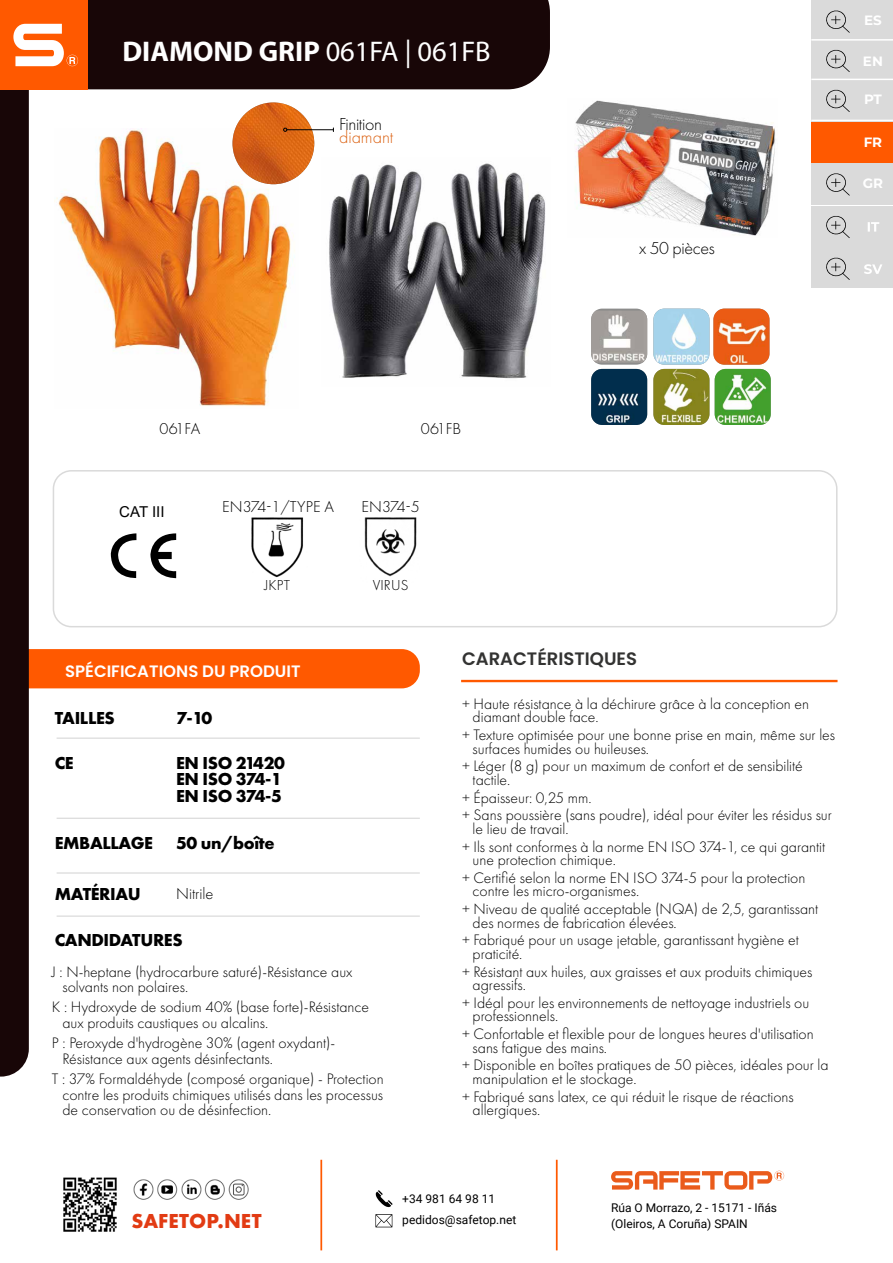
<style>
.page{position:relative;width:893px;height:1263px;background:#fff}
.page>*{position:absolute;margin:0;border:0;box-sizing:border-box;transform-origin:0 0}
.t1{font:700 28.5px "Myriad Pro";color:#fff}
.t2{font:700 21px "Futura PT";color:#e23b13}
.t3{font:700 18px/16.5px "Futura PT";letter-spacing:-.02em;color:#000}
.t4{font:300 18px "Futura PT";letter-spacing:-.02em;color:#000}
.t5{font:600 18px "Poppins";color:#333332}
.t6{font:300 18px "Futura PT";color:#dc6314}
.t7{font:600 16.5px "Poppins";color:#fff}
.t8{font:300 16.5px "Futura PT";color:#000}
.t9{font:300 16.35px "Futura PT";letter-spacing:.005em;color:#000}
.t10{font:300 15.75px/17.7px "Futura PT";color:#000}
.t11{font:300 15px "Futura PT";letter-spacing:.01em;color:#000}
.t12{font:15px "Arial";color:#000}
.t13{font:700 13.5px "Montserrat";color:#fff}
.t14{font:12px/16.5px "Roboto";color:#000}
.s1{font-weight:400}
</style>
<div class="page">
<div style="left:0;top:649px;width:420px;height:39px;background:#ff5900;border-radius:18px"></div>
<div style="left:88px;top:0;width:462px;height:89px;background:#180607"></div>
<div style="left:0;top:0;width:88px;height:89px;background:#ff5900"></div>
<svg style="left:0;top:23px;width:78px;height:1053px"></svg>
<svg style="left:375px;top:1214px;width:17px;height:13px"></svg>
<svg style="left:376px;top:1190px;width:16px;height:17px"></svg>
<svg style="left:611px;top:1171px;width:173px;height:18px"></svg>
<img style="left:133px;top:1179px;width:116px;height:20px">
<hr style="left:320px;top:1160px;width:2px;height:90px;background:#ff5900">
<hr style="left:556px;top:1160px;width:2px;height:90px;background:#ff5900">
<img style="left:63px;top:1177px;width:54px;height:55px">
<div style="left:811px;top:121px;width:82px;height:41px;background:#ff5900"></div>
<div style="left:811px;top:0;width:82px;height:39px;background:#dadada"></div>
<svg style="left:826px;top:10px;width:24px;height:23px"></svg>
<div style="left:811px;top:39px;width:82px;height:41px;background:#dadada"></div>
<svg style="left:826px;top:49px;width:24px;height:23px"></svg>
<div style="left:811px;top:80px;width:82px;height:41px;background:#dadada"></div>
<svg style="left:826px;top:89px;width:24px;height:23px"></svg>
<div style="left:811px;top:164px;width:82px;height:41px;background:#dadada"></div>
<svg style="left:826px;top:173px;width:24px;height:23px"></svg>
<hr style="left:811px;top:79px;width:82px;height:1px;background:#fff">
<hr style="left:811px;top:39px;width:82px;height:2px;background:#fff">
<hr style="left:811px;top:120px;width:82px;height:1px;background:#fff">
<div style="left:811px;top:206px;width:82px;height:41px;background:#dadada"></div>
<svg style="left:868px;top:222px;width:11px;height:10px"></svg>
<svg style="left:826px;top:216px;width:24px;height:22px"></svg>
<div style="left:811px;top:249px;width:82px;height:39px;background:#dadada"></div>
<svg style="left:864px;top:264px;width:18px;height:10px"></svg>
<svg style="left:826px;top:257px;width:24px;height:23px"></svg>
<div style="left:53px;top:470px;width:784px;height:157px;border:2px solid #dadada;border-radius:18px"></div>
<svg style="left:111px;top:533px;width:25px;height:45px"></svg>
<svg style="left:150px;top:533px;width:26px;height:46px"></svg>
<div style="left:461px;top:680px;width:376px;height:2px;border:2px solid #ff5900"></div>
<hr style="left:57px;top:737px;width:363px;height:2px;background:#dadada">
<hr style="left:57px;top:872px;width:363px;height:2px;background:#dadada">
<hr style="left:57px;top:915px;width:363px;height:2px;background:#dadada">
<hr style="left:57px;top:818px;width:363px;height:1px;background:#dadada">
<div style="left:591px;top:309px;width:56px;height:56px;background:#949290;border-radius:11px"></div>
<img style="left:591px;top:311px;width:56px;height:52px">
<img style="left:591px;top:369px;width:56px;height:56px">
<img style="left:653px;top:309px;width:56px;height:56px">
<img style="left:713px;top:309px;width:56px;height:56px">
<img style="left:715px;top:369px;width:56px;height:56px">
<img style="left:653px;top:369px;width:56px;height:56px">
<img style="left:575px;top:100px;width:201px;height:136px">
<img style="left:251px;top:517px;width:52px;height:61px">
<img style="left:364px;top:517px;width:53px;height:60px">
<img style="left:55px;top:129px;width:244px;height:279px">
<img style="left:329px;top:163px;width:217px;height:216px">
<img style="left:233px;top:102px;width:81px;height:82px;border-radius:41px">
<hr style="left:287px;top:129px;width:46px;height:1px;background:#000">
<svg style="left:283px;top:128px;width:4px;height:4px"></svg>
<h1 class="t1" style="left:122px;top:33px;width:370px">DIAMOND GRIP <span class="s1">061FA | 061FB</span></h1>
<p class="t4" style="left:339px;top:114px;width:44px">Finition</p>
<p class="t6" style="left:339px;top:127px;width:56px">diamant</p>
<p class="t4" style="left:639px;top:238px;width:77px">x 50 pièces</p>
<p class="t13" style="left:864px;top:11px;width:19px">ES</p>
<p class="t13" style="left:863px;top:51px;width:21px">EN</p>
<p class="t13" style="left:864px;top:90px;width:19px">PT</p>
<p class="t13" style="left:864px;top:132px;width:20px">FR</p>
<p class="t13" style="left:863px;top:173px;width:22px">GR</p>
<p class="t9" style="left:160px;top:419px;width:42px">061FA</p>
<p class="t9" style="left:421px;top:419px;width:42px">061FB</p>
<p class="t12" style="left:119px;top:502px;width:47px">CAT III</p>
<p class="t9" style="left:222px;top:497px;width:114px">EN374-1/TYPE A</p>
<p class="t11" style="left:265px;top:576px;width:27px">JKPT</p>
<p class="t7" style="left:65px;top:662px;width:237px">SPÉCIFICATIONS DU PRODUIT</p>
<p class="t3" style="left:55px;top:709px;width:62px">TAILLES</p>
<p class="t3" style="left:55px;top:754px;width:21px">CE</p>
<p class="t3" style="left:176px;top:709px;width:38px">7-10</p>
<p class="t3" style="left:176px;top:754px;width:110px">EN ISO 21420<br>EN ISO 374-1<br>EN ISO 374-5</p>
<p class="t3" style="left:176px;top:835px;width:100px">50 un/boîte</p>
<p class="t8" style="left:176px;top:884px;width:39px">Nitrile</p>
<p class="t3" style="left:55px;top:835px;width:100px">EMBALLAGE</p>
<p class="t3" style="left:55px;top:885px;width:88px">MATÉRIAU</p>
<p class="t3" style="left:55px;top:931px;width:129px">CANDIDATURES</p>
<p class="t9" style="left:361px;top:497px;width:60px">EN374-5</p>
<p class="t11" style="left:373px;top:576px;width:37px">VIRUS</p>
<p class="t10" style="left:62px;top:964px;width:292px;line-height:15.8px;text-indent:-11px">J : N-heptane (hydrocarbure saturé)-Résistance aux solvants non polaires.</p>
<p class="t10" style="left:62px;top:999px;width:308px;line-height:15.8px;text-indent:-11px">K : Hydroxyde de sodium 40% (base forte)-Résistance aux produits caustiques ou alcalins.</p>
<p class="t10" style="left:62px;top:1035px;width:274px;line-height:15.8px;text-indent:-11px">P : Peroxyde d'hydrogène 30% (agent oxydant)-<br>Résistance aux agents désinfectants.</p>
<p class="t10" style="left:62px;top:1071px;width:323px;line-height:15.8px;text-align:justify;text-indent:-11px">T : 37% Formaldéhyde (composé organique) - Protection contre les produits chimiques utilisés dans les processus de conservation ou de désinfection.</p>
<p class="t5" style="left:462px;top:648px;width:177px">CARACTÉRISTIQUES</p>
<p class="t10" style="left:473px;top:697px;width:338px;line-height:13.5px;text-indent:-11px">+ Haute résistance à la déchirure grâce à la conception en diamant double face.</p>
<p class="t10" style="left:473px;top:728px;width:364px;line-height:13.5px;text-indent:-11px">+ Texture optimisée pour une bonne prise en main, même sur les surfaces humides ou huileuses.</p>
<p class="t10" style="left:473px;top:759px;width:332px;line-height:13.5px;text-indent:-11px">+ Léger (8 g) pour un maximum de confort et de sensibilité tactile.</p>
<p class="t10" style="left:462px;top:789px;width:371px">+ Épaisseur: 0,25 mm.<br>+ Sans poussière (sans poudre), idéal pour éviter les résidus sur</p>
<p class="t10" style="left:462px;top:820px;width:365px;text-indent:11px">le lieu de travail.<br>+ Ils sont conformes à la norme EN ISO 374-1, ce qui garantit</p>
<p class="t10" style="left:462px;top:851px;width:345px;text-indent:11px">une protection chimique.<br>+ Certifié selon la norme EN ISO 374-5 pour la protection</p>
<p class="t10" style="left:462px;top:882px;width:358px;text-indent:11px">contre les micro-organismes.<br>+ Niveau de qualité acceptable (NQA) de 2,5, garantissant</p>
<p class="t10" style="left:462px;top:914px;width:338px;text-indent:11px">des normes de fabrication élevées.<br>+ Fabriqué pour un usage jetable, garantissant hygiène et</p>
<p class="t10" style="left:462px;top:945px;width:352px;text-indent:11px">praticité.<br>+ Résistant aux huiles, aux graisses et aux produits chimiques</p>
<p class="t10" style="left:462px;top:976px;width:349px;text-indent:11px">agressifs.<br>+ Idéal pour les environnements de nettoyage industriels ou</p>
<p class="t10" style="left:462px;top:1007px;width:353px;text-indent:11px">professionnels.<br>+ Confortable et flexible pour de longues heures d'utilisation</p>
<p class="t10" style="left:462px;top:1039px;width:368px;text-indent:11px">sans fatigue des mains.<br>+ Disponible en boîtes pratiques de 50 pièces, idéales pour la</p>
<p class="t10" style="left:462px;top:1070px;width:333px;text-indent:11px">manipulation et le stockage.<br>+ Fabriqué sans latex, ce qui réduit le risque de réactions</p>
<p class="t10" style="left:473px;top:1101px;width:69px">allergiques.</p>
<p class="t14" style="left:402px;top:1190px;width:94px">+34 981 64 98 11</p>
<h2 class="t2" style="left:131px;top:1207px;width:132px">SAFETOP.NET</h2>
<p class="t14" style="left:402px;top:1211px;width:116px">pedidos@safetop.net</p>
<p class="t14" style="left:611px;top:1198px;width:168px">Rúa O Morrazo, 2 - 15171 - Iñás (Oleiros, A Coruña) SPAIN</p>
</div>
